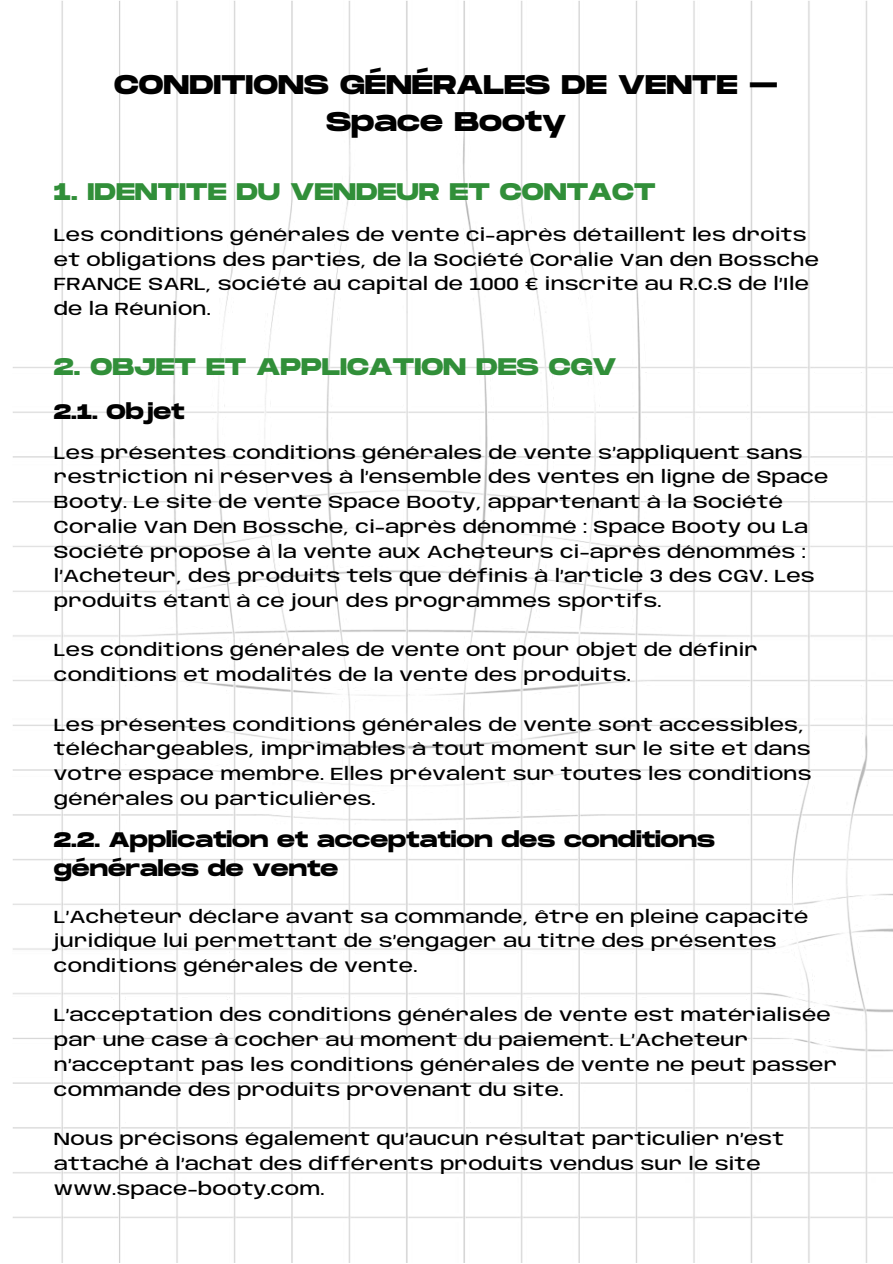
<style>
.page{position:relative;width:893px;height:1264px;background:#fff}
.page>*{position:absolute;margin:0;border:0;box-sizing:border-box;transform-origin:0 0}
.t1{font:700 27px/37px "Monument Extended";color:#000;text-align:center}
.t2{font:700 24px "Monument Extended";color:#318f39}
.t3{font:700 21px/29.2px "Monument Extended";color:#000}
.t4{font:500 18px/24.8px "Anybody Expanded";color:#000}
</style>
<div class="page">
<img style="left:13px;top:0;width:879px;height:1262px">
<h1 class="t1" style="left:114px;top:67px;width:665px">CONDITIONS GÉNÉRALES DE VENTE –<br>Space Booty</h1>
<h2 class="t2" style="left:54px;top:179px;width:603px">1. IDENTITE DU VENDEUR ET CONTACT</h2>
<p class="t4" style="left:54px;top:223px;width:766px">Les conditions générales de vente ci-après détaillent les droits et obligations des parties, de la Société Coralie Van den Bossche FRANCE SARL, société au capital de 1000 € inscrite au R.C.S de l’Ile de la Réunion.</p>
<h2 class="t2" style="left:54px;top:353px;width:564px">2. OBJET ET APPLICATION DES CGV</h2>
<p class="t3" style="left:54px;top:397px;width:132px">2.1. Objet</p>
<p class="t4" style="left:54px;top:441px;width:776px">Les présentes conditions générales de vente s’appliquent sans restriction ni réserves à l’ensemble des ventes en ligne de Space Booty. Le site de vente Space Booty, appartenant à la Société Coralie Van Den Bossche, ci-après dénommé : Space Booty ou La Société propose à la vente aux Acheteurs ci-après dénommés : l’Acheteur, des produits tels que définis à l’article 3 des CGV. Les produits étant à ce jour des programmes sportifs.</p>
<p class="t4" style="left:54px;top:639px;width:705px">Les conditions générales de vente ont pour objet de définir conditions et modalités de la vente des produits.</p>
<p class="t4" style="left:54px;top:713px;width:759px">Les présentes conditions générales de vente sont accessibles, téléchargeables, imprimables à tout moment sur le site et dans votre espace membre. Elles prévalent sur toutes les conditions générales ou particulières.</p>
<p class="t3" style="left:54px;top:826px;width:662px">2.2. Application et acceptation des conditions générales de vente</p>
<p class="t4" style="left:54px;top:905px;width:756px">L’Acheteur déclare avant sa commande, être en pleine capacité juridique lui permettant de s’engager au titre des présentes conditions générales de vente.</p>
<p class="t4" style="left:54px;top:1004px;width:785px">L’acceptation des conditions générales de vente est matérialisée par une case à cocher au moment du paiement. L’Acheteur n’acceptant pas les conditions générales de vente ne peut passer commande des produits provenant du site.</p>
<p class="t4" style="left:54px;top:1127px;width:731px">Nous précisons également qu’aucun résultat particulier n’est attaché à l’achat des différents produits vendus sur le site www.space-booty.com.</p>
</div>
